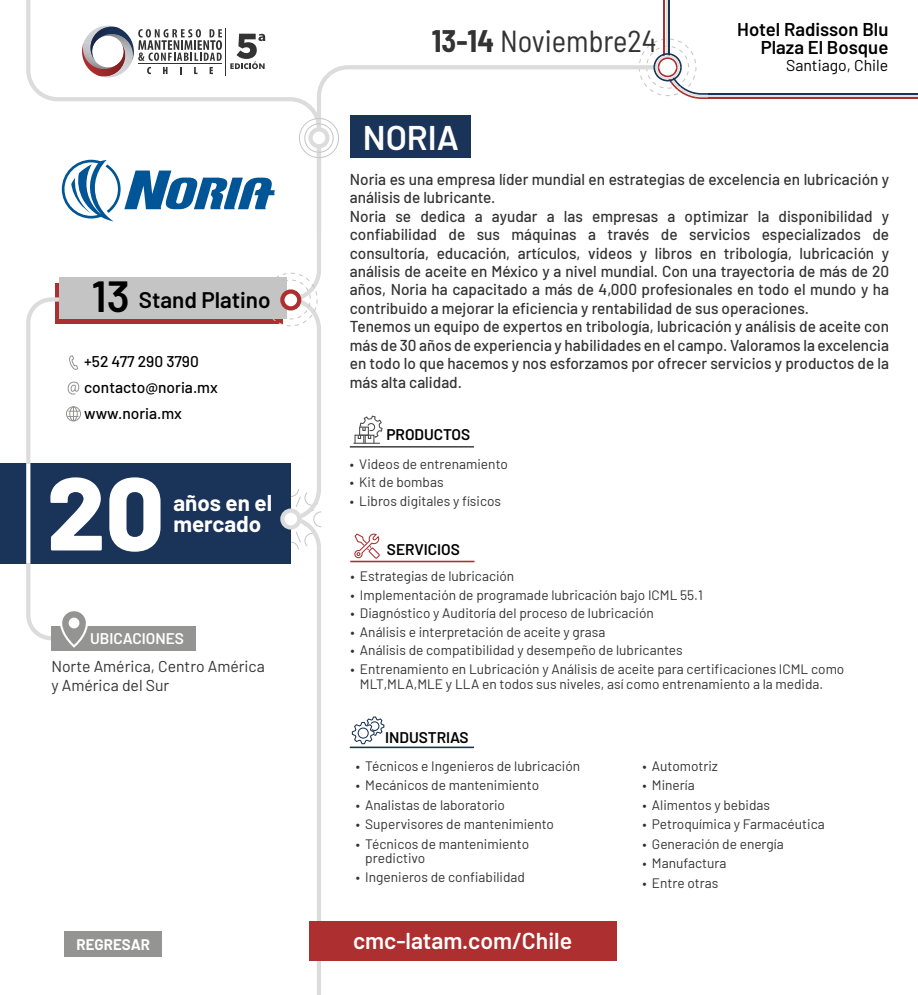
<style>
.page{position:relative;width:918px;height:995px;background:#fff}
.page>*{position:absolute;margin:0;border:0;box-sizing:border-box;transform-origin:0 0}
.t1{font:800 103.2px "Barlow";color:#fff}
.t2{font:600 34.2px "Barlow";color:#fff}
.t3{font:semi-condensed 30.45px "Barlow";color:#333}
.t4{font:600 22.95px "Barlow";color:#fff}
.t5{font:600 22.5px "Barlow";color:#000}
.t6{font:700 22.35px/21.5px "Barlow";color:#fff}
.t7{font:600 18.6px/18.3px "Barlow";color:#000;text-align:right}
.t8{font:500 15.75px/18.5px "Barlow";color:#333}
.t9{font:15.75px/18.5px "Barlow";color:#333}
.t10{font:15.75px "Barlow";color:#000}
.t11{font:500 15.6px/25.8px "Barlow";color:#000}
.t12{font:600 15.45px "Barlow";color:#000}
.t13{font:600 15.45px "Barlow";color:#fff}
.t14{font:700 15px "Barlow";color:#fff}
.t15{font:13.65px/15.3px "Barlow";color:#333}
.s1{font-size:43.5px}
.s2{font-weight:700}
</style>
<div class="page">
<hr style="left:668px;top:0;width:2px;height:29px;background:#193359">
<svg style="left:664px;top:0;width:3px;height:29px"></svg>
<hr style="left:668px;top:29px;width:2px;height:31px;background:#193359">
<hr style="left:664px;top:29px;width:1px;height:31px;background:#ad2f2f">
<hr style="left:666px;top:29px;width:1px;height:31px;background:#e0e0e0">
<hr style="left:708px;top:93px;width:31px;height:2px;background:#193359">
<hr style="left:708px;top:97px;width:31px;height:2px;background:#ad2f2f">
<hr style="left:708px;top:95px;width:31px;height:2px;background:#e0e0e0">
<hr style="left:739px;top:93px;width:31px;height:2px;background:#193359">
<hr style="left:739px;top:97px;width:31px;height:2px;background:#ad2f2f">
<hr style="left:739px;top:95px;width:31px;height:2px;background:#e0e0e0">
<hr style="left:770px;top:93px;width:31px;height:2px;background:#193359">
<hr style="left:770px;top:97px;width:31px;height:2px;background:#ad2f2f">
<hr style="left:770px;top:95px;width:31px;height:2px;background:#e0e0e0">
<hr style="left:801px;top:93px;width:32px;height:2px;background:#193359">
<hr style="left:801px;top:97px;width:32px;height:2px;background:#ad2f2f">
<hr style="left:801px;top:95px;width:32px;height:2px;background:#e0e0e0">
<hr style="left:833px;top:93px;width:31px;height:2px;background:#193359">
<hr style="left:833px;top:97px;width:31px;height:2px;background:#ad2f2f">
<hr style="left:833px;top:95px;width:31px;height:2px;background:#e0e0e0">
<hr style="left:864px;top:93px;width:31px;height:2px;background:#193359">
<hr style="left:864px;top:97px;width:31px;height:2px;background:#ad2f2f">
<hr style="left:864px;top:95px;width:31px;height:2px;background:#e0e0e0">
<hr style="left:895px;top:93px;width:23px;height:2px;background:#193359">
<hr style="left:895px;top:97px;width:23px;height:2px;background:#ad2f2f">
<hr style="left:895px;top:95px;width:23px;height:2px;background:#e0e0e0">
<hr style="left:317px;top:329px;width:4px;height:162px;background:#dcdcdc">
<svg style="left:26px;top:0;width:295px;height:266px"></svg>
<svg style="left:315px;top:63px;width:329px;height:179px"></svg>
<svg style="left:291px;top:489px;width:31px;height:55px"></svg>
<svg style="left:160px;top:544px;width:161px;height:451px"></svg>
<div style="left:0;top:463px;width:291px;height:100px;background:#193359"></div>
<div style="left:282px;top:511px;width:17px;height:16px;background:#fff;border-radius:50%"></div>
<div style="left:280px;top:509px;width:21px;height:21px;border:4px solid #dcdcdc;border-radius:50%"></div>
<div style="left:309px;top:921px;width:308px;height:40px;background:#ad2f2f"></div>
<svg style="left:26px;top:467px;width:4px;height:92px"></svg>
<svg style="left:26px;top:295px;width:243px;height:172px"></svg>
<div style="left:51px;top:627px;width:145px;height:24px;background:#949493"></div>
<div style="left:60px;top:277px;width:227px;height:41px;background:#c4c4c4"></div>
<svg style="left:311px;top:129px;width:16px;height:17px"></svg>
<div style="left:308px;top:127px;width:22px;height:21px;border:4px solid #dcdcdc;border-radius:50%"></div>
<svg style="left:644px;top:43px;width:64px;height:56px"></svg>
<svg style="left:24px;top:559px;width:136px;height:89px"></svg>
<div style="left:69px;top:618px;width:10px;height:10px;background:#fff;border-radius:50%"></div>
<div style="left:299px;top:118px;width:40px;height:40px;border:1px solid #c6c6c5;border-radius:50%"></div>
<div style="left:305px;top:124px;width:28px;height:29px;border:1px solid #c6c6c5;border-radius:50%"></div>
<svg style="left:269px;top:266px;width:52px;height:63px"></svg>
<svg style="left:354px;top:533px;width:26px;height:26px"></svg>
<hr style="left:350px;top:561px;width:125px;height:1px;background:#ad2f2f">
<svg style="left:69px;top:355px;width:10px;height:15px"></svg>
<svg style="left:67px;top:380px;width:13px;height:15px"></svg>
<hr style="left:350px;top:446px;width:124px;height:2px;background:#494949">
<svg style="left:354px;top:415px;width:29px;height:29px"></svg>
<div style="left:66px;top:406px;width:15px;height:15px;border:1px solid #949493;border-radius:50%"></div>
<div style="left:69px;top:406px;width:9px;height:15px;border:1px solid #949493;border-radius:50%"></div>
<svg style="left:67px;top:407px;width:13px;height:14px"></svg>
<hr style="left:350px;top:747px;width:124px;height:1px;background:#193359">
<svg style="left:351px;top:716px;width:34px;height:29px"></svg>
<hr style="left:226px;top:28px;width:1px;height:47px;background:#333">
<svg style="left:82px;top:26px;width:140px;height:51px"></svg>
<svg style="left:230px;top:34px;width:35px;height:35px"></svg>
<svg style="left:62px;top:160px;width:213px;height:61px"></svg>
<div style="left:64px;top:931px;width:98px;height:26px;background:#949493"></div>
<h3 class="t5" style="left:91px;top:284px;width:181px"><span class="s1">13</span> Stand Platino</h3>
<p class="t11" style="left:84px;top:347px;width:135px">+52 477 290 3790 contacto@noria.mx www.noria.mx</p>
<h1 class="t1" style="left:47px;top:436px;width:119px">20</h1>
<h3 class="t6" style="left:173px;top:490px;width:100px">años en el mercado</h3>
<p class="t13" style="left:90px;top:627px;width:95px">UBICACIONES</p>
<p class="t9" style="left:51px;top:656px;width:215px">Norte América, Centro América y América del Sur</p>
<p class="t14" style="left:77px;top:933px;width:75px">REGRESAR</p>
<h3 class="t3" style="left:432px;top:19px;width:226px"><span class="s2">13-14</span> Noviembre24</h3>
<h2 class="t2" style="left:363px;top:112px;width:98px">NORIA</h2>
<p class="t7" style="left:737px;top:18px;width:153px">Hotel Radisson Blu<br>Plaza El Bosque</p>
<p class="t10" style="left:786px;top:54px;width:104px">Santiago, Chile</p>
<p class="t8" style="left:350px;top:169px;width:541px">Noria es una empresa líder mundial en estrategias de excelencia en lubricación y análisis de lubricante.<br>Noria se dedica a ayudar a las empresas a optimizar la disponibilidad y confiabilidad de sus máquinas a través de servicios especializados de consultoría, educación, artículos, videos y libros en tribología, lubricación y análisis de aceite en México y a nivel mundial. Con una trayectoria de más de 20 años, Noria ha capacitado a más de 4,000 profesionales en todo el mundo y ha contribuido a mejorar la eficiencia y rentabilidad de sus operaciones.<br>Tenemos un equipo de expertos en tribología, lubricación y análisis de aceite con más de 30 años de experiencia y habilidades en el campo. Valoramos la excelencia en todo lo que hacemos y nos esforzamos por ofrecer servicios y productos de la más alta calidad.</p>
<p class="t12" style="left:386px;top:423px;width:85px">PRODUCTOS</p>
<p class="t15" style="left:350px;top:455px;width:160px">• Videos de entrenamiento</p>
<p class="t15" style="left:350px;top:474px;width:95px">• Kit de bombas</p>
<p class="t15" style="left:350px;top:492px;width:153px">• Libros digitales y físicos</p>
<p class="t12" style="left:387px;top:538px;width:75px">SERVICIOS</p>
<p class="t15" style="left:350px;top:568px;width:165px">• Estrategias de lubricación</p>
<p class="t15" style="left:350px;top:586px;width:354px">• Implementación de programade lubricación bajo ICML 55.1</p>
<p class="t15" style="left:350px;top:605px;width:305px">• Diagnóstico y Auditoría del proceso de lubricación</p>
<p class="t15" style="left:350px;top:623px;width:257px">• Análisis e interpretación de aceite y grasa</p>
<p class="t15" style="left:350px;top:641px;width:334px">• Análisis de compatibilidad y desempeño de lubricantes</p>
<p class="t15" style="left:360px;top:660px;width:486px;text-indent:-9px">• Entrenamiento en Lubricación y Análisis de aceite para certificaciones ICML como<br>MLT,MLA,MLE y LLA en todos sus niveles, así como entrenamiento a la medida.</p>
<p class="t12" style="left:385px;top:726px;width:85px">INDUSTRIAS</p>
<p class="t15" style="left:356px;top:757px;width:226px">• Técnicos e Ingenieros de lubricación</p>
<p class="t15" style="left:356px;top:777px;width:185px">• Mecánicos de mantenimiento</p>
<p class="t15" style="left:356px;top:796px;width:151px">• Analistas de laboratorio</p>
<p class="t15" style="left:356px;top:816px;width:200px">• Supervisores de mantenimiento</p>
<p class="t15" style="left:365px;top:836px;width:165px;line-height:13.6px;text-indent:-9px">• Técnicos de mantenimiento predictivo</p>
<p class="t15" style="left:356px;top:868px;width:171px">• Ingenieros de confiabilidad</p>
<h3 class="t4" style="left:353px;top:924px;width:221px">cmc-latam.com/Chile</h3>
<p class="t15" style="left:642px;top:757px;width:77px">• Automotriz</p>
<p class="t15" style="left:642px;top:777px;width:54px">• Minería</p>
<p class="t15" style="left:642px;top:796px;width:129px">• Alimentos y bebidas</p>
<p class="t15" style="left:642px;top:816px;width:184px">• Petroquímica y Farmacéutica</p>
<p class="t15" style="left:642px;top:835px;width:143px">• Generación de energía</p>
<p class="t15" style="left:642px;top:855px;width:86px">• Manufactura</p>
<p class="t15" style="left:642px;top:874px;width:77px">• Entre otras</p>
</div>
